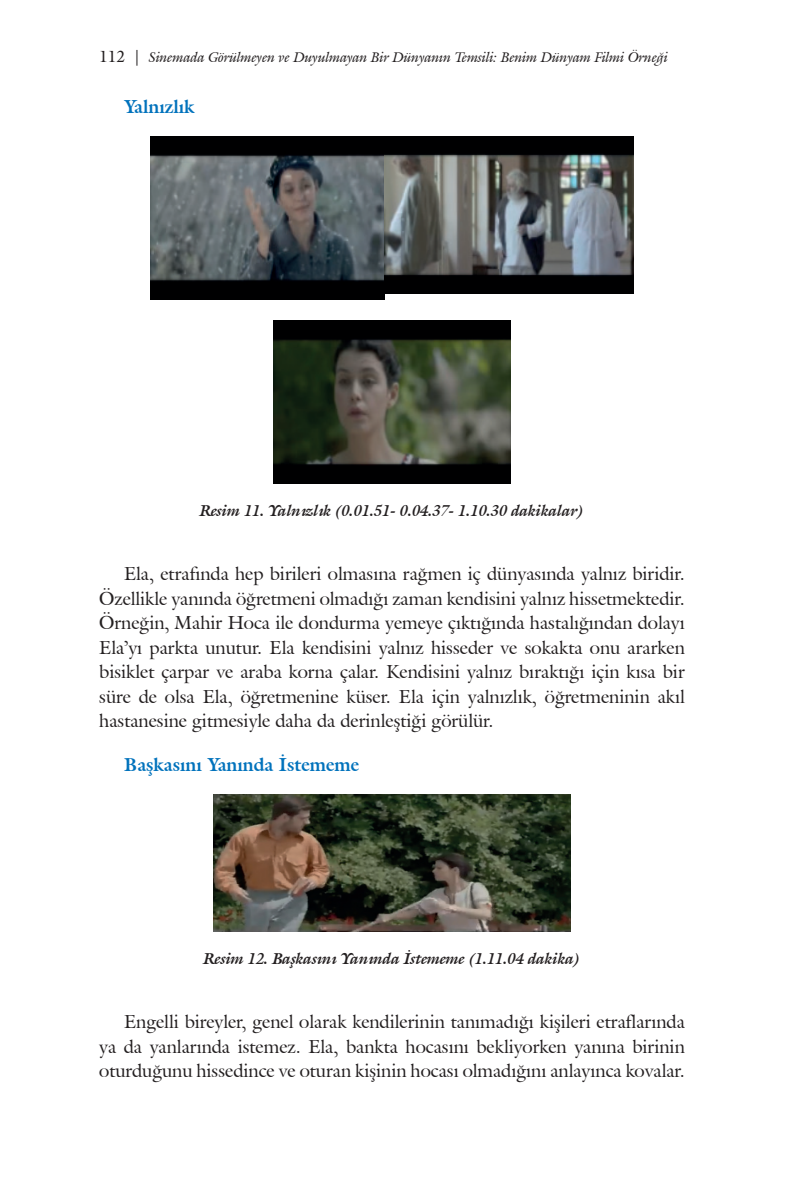
<style>
.page{position:relative;width:794px;height:1191px;background:#fff}
.page>*{position:absolute;margin:0;border:0;box-sizing:border-box;transform-origin:0 0}
.t1{font:18.38px/24.5px "Galliard IT Cby BT";color:#231f20;text-align:justify}
.t2{font:700 18.38px "Galliard IT Cby BT";color:#0072bc}
.t3{font:italic 700 15.75px "Galliard IT Cby BT";color:#231f20}
.t4{font:italic 14px "Galliard IT Cby BT";color:#231f20}
.s1{font-style:normal;font-size:15.75px}
</style>
<div class="page">
<img style="left:151px;top:137px;width:233px;height:162px">
<img style="left:384px;top:137px;width:249px;height:157px">
<img style="left:274px;top:321px;width:236px;height:162px">
<img style="left:213px;top:795px;width:358px;height:136px">
<p class="t4" style="left:99px;top:47px;width:570px"><span class="s1">112 |</span> Sinemada Görülmeyen ve Duyulmayan Bir Dünyanın Temsili: Benim Dünyam Filmi Örneği</p>
<p class="t2" style="left:124px;top:95px;width:72px">Yalnızlık</p>
<p class="t3" style="left:200px;top:500px;width:385px">Resim 11. Yalnızlık (0.01.51- 0.04.37- 1.10.30 dakikalar)</p>
<p class="t1" style="left:99px;top:561px;width:587px;text-indent:25px">Ela, etrafında hep birileri olmasına rağmen iç dünyasında yalnız biridir.<br>Özellikle yanında öğretmeni olmadığı zaman kendisini yalnız hissetmektedir.<br>Örneğin, Mahir Hoca ile dondurma yemeye çıktığında hastalığından dolayı Ela’yı parkta unutur. Ela kendisini yalnız hisseder ve sokakta onu ararken bisiklet çarpar ve araba korna çalar. Kendisini yalnız bıraktığı için kısa bir süre de olsa Ela, öğretmenine küser. Ela için yalnızlık, öğretmeninin akıl hastanesine gitmesiyle daha da derinleştiği görülür.</p>
<p class="t2" style="left:124px;top:753px;width:237px">Başkasını Yanında İstememe</p>
<p class="t3" style="left:204px;top:948px;width:378px">Resim 12. Başkasını Yanında İstememe (1.11.04 dakika)</p>
<p class="t1" style="left:99px;top:1009px;width:587px;text-indent:25px">Engelli bireyler, genel olarak kendilerinin tanımadığı kişileri etraflarında ya da yanlarında istemez. Ela, bankta hocasını bekliyorken yanına birinin oturduğunu hissedince ve oturan kişinin hocası olmadığını anlayınca kovalar.</p>
</div>
